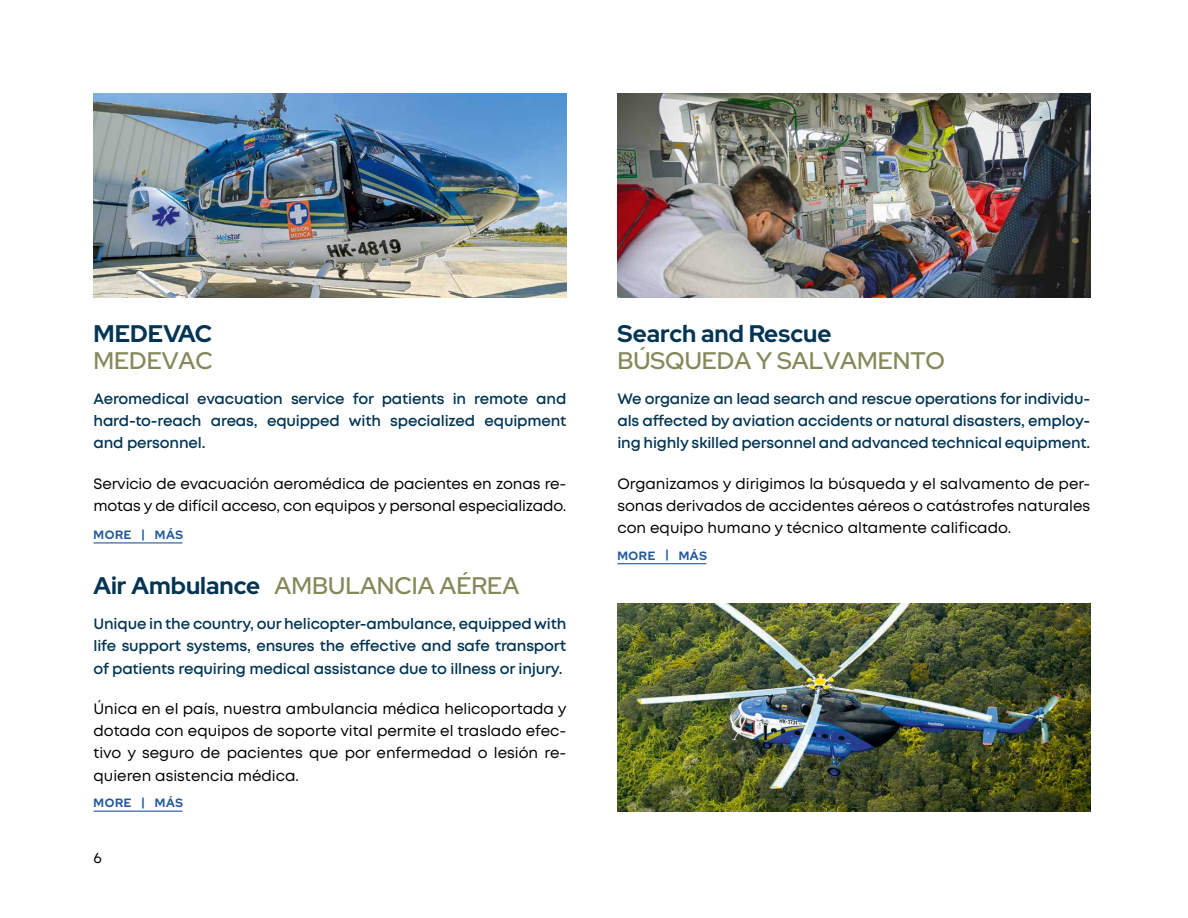
<style>
.page{position:relative;width:1188px;height:918px;background:#fff}
.page>*{position:absolute;margin:0;border:0;box-sizing:border-box;transform-origin:0 0}
.t1{font:600 24px "Red Hat Display";color:#85895a}
.t2{font:800 24px "Red Hat Display";color:#023554}
.t3{font:600 15px/22.4px "Mont";letter-spacing:-.01em;color:#023554;text-align:justify}
.t4{font:15px/22.4px "Mont";letter-spacing:-.01em;color:#000;text-align:justify}
.t5{font:800 12px "Red Hat Display";letter-spacing:.05em;color:#22599b}
.s1{font-weight:800;color:#023554}
</style>
<div class="page">
<img style="left:617px;top:94px;width:473px;height:204px">
<hr style="left:94px;top:542px;width:89px;height:1px;background:#22599b">
<img style="left:617px;top:603px;width:473px;height:209px">
<hr style="left:617px;top:563px;width:89px;height:1px;background:#22599b">
<img style="left:94px;top:94px;width:472px;height:204px">
<hr style="left:94px;top:811px;width:89px;height:1px;background:#22599b">
<h1 class="t2" style="left:94px;top:318px;width:120px">MEDEVAC</h1>
<h1 class="t1" style="left:94px;top:345px;width:121px">MEDEVAC</h1>
<p class="t3" style="left:94px;top:387px;width:474px">Aeromedical evacuation service for patients in remote and hard-to-reach areas, equipped with specialized equipment and personnel.</p>
<p class="t4" style="left:94px;top:472px;width:474px">Servicio de evacuación aeromédica de pacientes en zonas re&shy;motas y de difícil acceso, con equipos y personal especializado.</p>
<p class="t5" style="left:94px;top:527px;width:91px">MORE | MÁS</p>
<h1 class="t1" style="left:94px;top:570px;width:427px"><span class="s1">Air Ambulance</span> AMBULANCIA AÉREA</h1>
<p class="t3" style="left:94px;top:613px;width:474px">Unique in the country, our helicopter-ambulance, equipped with life support systems, ensures the effective and safe transport of patients requiring medical assistance due to illness or injury.</p>
<p class="t4" style="left:94px;top:697px;width:475px">Única en el país, nuestra ambulancia médica helicoportada y dotada con equipos de soporte vital permite el traslado efec&shy;tivo y seguro de pacientes que por enfermedad o lesión re&shy;quieren asistencia médica.</p>
<p class="t5" style="left:94px;top:795px;width:91px">MORE | MÁS</p>
<p class="t4" style="left:94px;top:847px;width:10px">6</p>
<h1 class="t2" style="left:617px;top:318px;width:216px">Search and Rescue</h1>
<h1 class="t1" style="left:617px;top:345px;width:329px">BÚSQUEDA Y SALVAMENTO</h1>
<p class="t3" style="left:617px;top:387px;width:474px">We organize an lead search and rescue operations for individu&shy;als affected by aviation accidents or natural disasters, employ&shy;ing highly skilled personnel and advanced technical equipment.</p>
<p class="t4" style="left:617px;top:472px;width:474px">Organizamos y dirigimos la búsqueda y el salvamento de per&shy;sonas derivados de accidentes aéreos o catástrofes naturales con equipo humano y técnico altamente calificado.</p>
<p class="t5" style="left:617px;top:548px;width:91px">MORE | MÁS</p>
</div>
